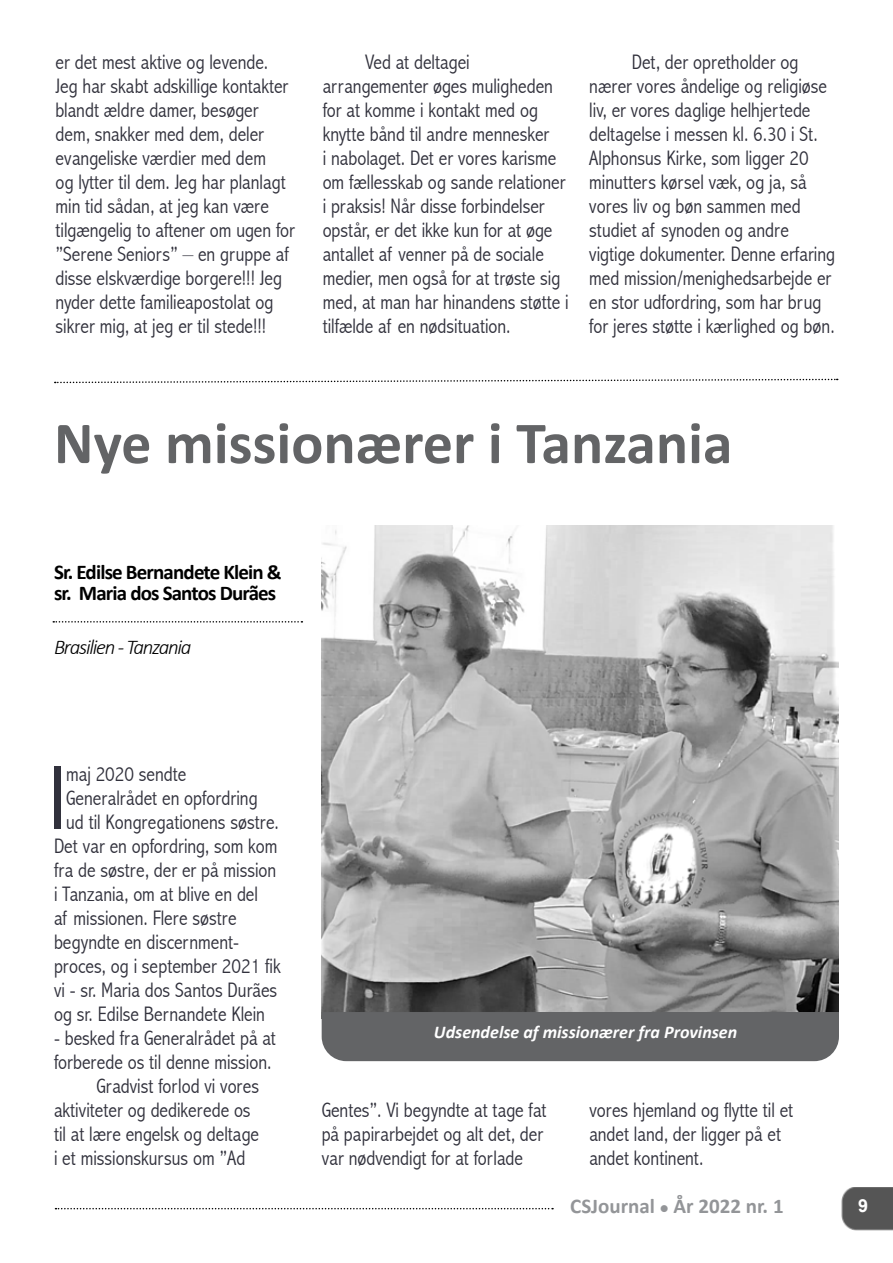
<style>
.page{position:relative;width:893px;height:1263px;background:#fff}
.page>*{position:absolute;margin:0;border:0;box-sizing:border-box;transform-origin:0 0}
.t1{font:300 condensed 91.5px "Abadi";color:#31313c}
.t2{font:700 60px "Calibri";color:#636466}
.t3{font:300 condensed 21px/24px "Abadi";color:#31313c}
.t4{font:700 21px/21px "Calibri";letter-spacing:-.04em;color:#000}
.t5{font:700 21px "Calibri";color:#939598}
.t6{font:italic 300 21px "Calibri";letter-spacing:-.06em;color:#000}
.t7{font:italic 700 18px "Calibri";color:#fff}
.t8{font:700 18px "Arial";color:#fff}
</style>
<div class="page">
<img style="left:841px;top:1187px;width:52px;height:44px">
<svg style="left:56px;top:1208px;width:497px;height:1px"></svg>
<img style="left:322px;top:525px;width:516px;height:487px">
<svg style="left:53px;top:621px;width:249px;height:2px"></svg>
<div style="left:322px;top:1012px;width:517px;height:49px;background:#636466"></div>
<svg style="left:55px;top:378px;width:783px;height:6px"></svg>
<p class="t3" style="left:56px;top:50px;width:241px">er det mest aktive og levende.<br>Jeg har skabt adskillige kontakter blandt ældre damer, besøger dem, snakker med dem, deler evangeliske værdier med dem<br>og lytter til dem. Jeg har planlagt min tid sådan, at jeg kan være tilgængelig to aftener om ugen for ”Serene Seniors” – en gruppe af disse elskværdige borgere!!! Jeg nyder dette familieapostolat og sikrer mig, at jeg er til stede!!!</p>
<p class="t3" style="left:323px;top:50px;width:248px;text-indent:43px">Ved at deltagei arrangementer øges muligheden for at komme i kontakt med og knytte bånd til andre mennesker<br>i nabolaget. Det er vores karisme om fællesskab og sande relationer i praksis! Når disse forbindelser opstår, er det ikke kun for at øge antallet af venner på de sociale medier, men også for at trøste sig med, at man har hinandens støtte i tilfælde af en nødsituation.</p>
<p class="t3" style="left:589px;top:50px;width:247px;text-indent:43px">Det, der opretholder og nærer vores åndelige og religiøse liv, er vores daglige helhjertede deltagelse i messen kl. 6.30 i St.<br>Alphonsus Kirke, som ligger 20 minutters kørsel væk, og ja, så vores liv og bøn sammen med studiet af synoden og andre vigtige dokumenter. Denne erfaring med mission/menighedsarbejde er en stor udfordring, som har brug for jeres støtte i kærlighed og bøn.</p>
<h2 class="t2" style="left:54px;top:401px;width:680px">Nye missionærer i Tanzania</h2>
<p class="t4" style="left:54px;top:561px;width:229px">Sr. Edilse Bernandete Klein &amp; sr. Maria dos Santos Durães</p>
<p class="t6" style="left:54px;top:634px;width:139px">Brasilien - Tanzania</p>
<h1 class="t1" style="left:48px;top:745px;width:20px">I</h1>
<p class="t3" style="left:66px;top:762px;width:122px">maj 2020 sendte</p>
<p class="t3" style="left:66px;top:786px;width:193px">Generalrådet en opfordring</p>
<p class="t3" style="left:66px;top:810px;width:214px">ud til Kongregationens søstre.</p>
<p class="t3" style="left:54px;top:834px;width:225px">Det var en opfordring, som kom</p>
<p class="t3" style="left:54px;top:858px;width:224px">fra de søstre, der er på mission</p>
<p class="t3" style="left:54px;top:882px;width:205px">i Tanzania, om at blive en del</p>
<p class="t3" style="left:54px;top:906px;width:184px">af missionen. Flere søstre</p>
<p class="t3" style="left:54px;top:930px;width:187px">begyndte en discernment-</p>
<p class="t3" style="left:54px;top:954px;width:228px">proces, og i september 2021 fik</p>
<p class="t3" style="left:54px;top:978px;width:225px">vi - sr. Maria dos Santos Durães</p>
<p class="t3" style="left:54px;top:1002px;width:213px">og sr. Edilse Bernandete Klein</p>
<p class="t3" style="left:54px;top:1026px;width:223px">- besked fra Generalrådet på at</p>
<p class="t3" style="left:54px;top:1050px;width:219px">forberede os til denne mission.</p>
<p class="t3" style="left:97px;top:1074px;width:164px">Gradvist forlod vi vores</p>
<p class="t3" style="left:54px;top:1098px;width:198px">aktiviteter og dedikerede os</p>
<p class="t3" style="left:54px;top:1122px;width:206px">til at lære engelsk og deltage</p>
<p class="t3" style="left:54px;top:1146px;width:193px">i et missionskursus om ”Ad</p>
<p class="t7" style="left:434px;top:1020px;width:305px">Udsendelse af missionærer fra Provinsen</p>
<p class="t3" style="left:322px;top:1097px;width:226px">Gentes”. Vi begyndte at tage fat på papirarbejdet og alt det, der var nødvendigt for at forlade</p>
<p class="t3" style="left:589px;top:1097px;width:205px">vores hjemland og flytte til et andet land, der ligger på et andet kontinent.</p>
<p class="t5" style="left:570px;top:1191px;width:215px">CSJournal ● År 2022 nr. 1</p>
<p class="t8" style="left:858px;top:1193px;width:12px">9</p>
</div>
